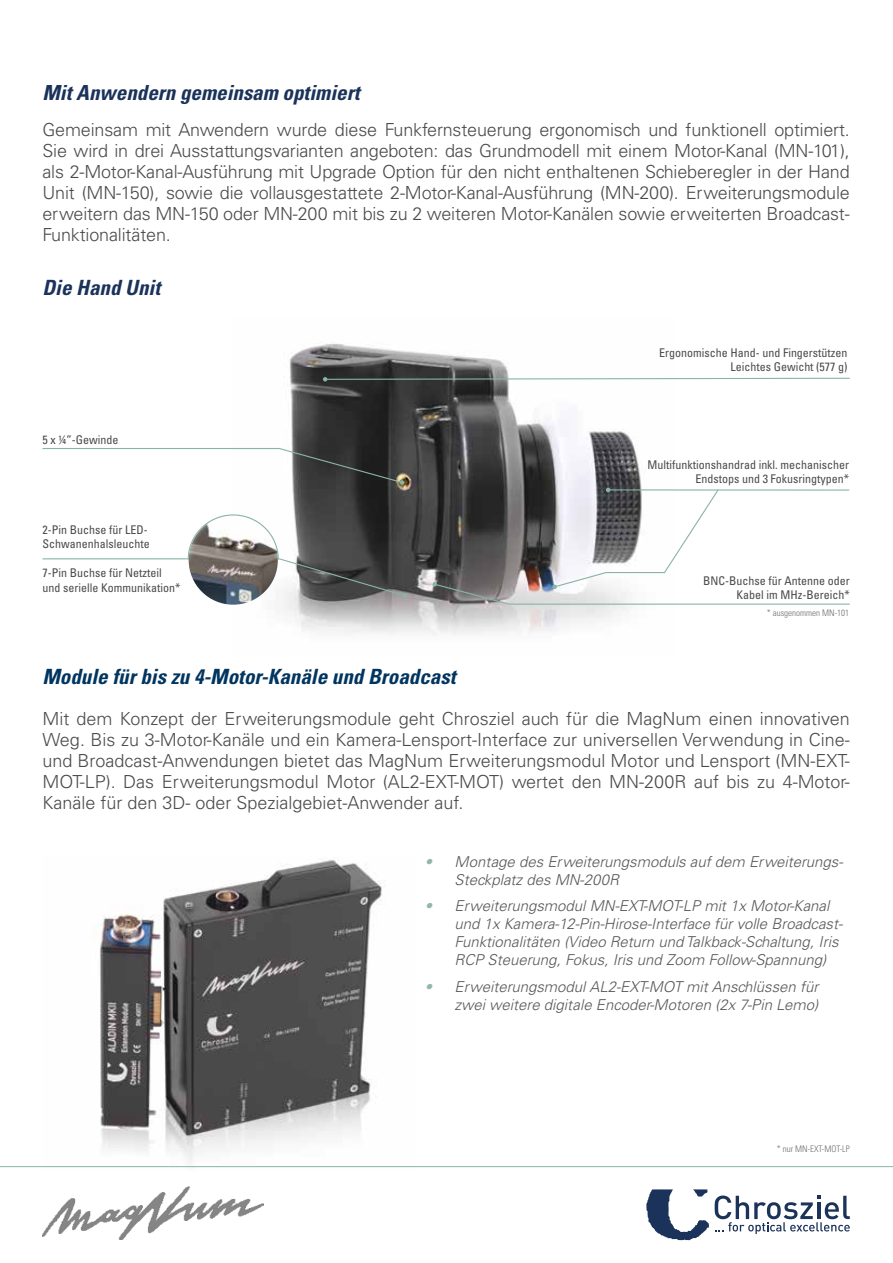
<style>
.page{position:relative;width:893px;height:1263px;background:#fff}
.page>*{position:absolute;margin:0;border:0;box-sizing:border-box;transform-origin:0 0}
.t1{font:italic 700 condensed 21px "Univers LT Std";color:#1b335a}
.t2{font:italic 700 condensed 21px "Univers LT Std";color:#00355f}
.t3{font:300 18px/21px "Univers LT Std";letter-spacing:-.005em;color:#4a4a49;text-align:justify}
.t4{font:italic 300 15px/18px "Univers LT Std";color:#575756}
.t5{font:condensed 12px/14.4px "Univers LT Std";color:#4a4a49;text-align:right}
.t6{font:300 condensed 9px "Univers LT Std";color:#706f6f}
.s1{color:#93b8a9}
</style>
<div class="page">
<img style="left:42px;top:860px;width:374px;height:308px">
<hr style="left:0;top:1166px;width:893px;height:1px;background:#89b4a6">
<img style="left:42px;top:1187px;width:222px;height:52px">
<svg style="left:646px;top:1189px;width:63px;height:51px"></svg>
<svg style="left:715px;top:1195px;width:135px;height:39px"></svg>
<img style="left:240px;top:343px;width:402px;height:292px">
<svg style="left:42px;top:447px;width:362px;height:38px"></svg>
<svg style="left:323px;top:377px;width:527px;height:5px"></svg>
<img style="left:189px;top:515px;width:89px;height:90px;border-radius:45px">
<svg style="left:432px;top:488px;width:418px;height:117px"></svg>
<div style="left:184px;top:510px;width:99px;height:54px;background:#fff"></div>
<svg style="left:42px;top:514px;width:365px;height:84px"></svg>
<p class="t1" style="left:42px;top:80px;width:319px">Mit Anwendern gemeinsam optimiert</p>
<p class="t3" style="left:42px;top:119px;width:809px">Gemeinsam mit Anwendern wurde diese Funkfernsteuerung ergonomisch und funktionell optimiert.<br>Sie wird in drei Ausstattungsvarianten angeboten: das Grundmodell mit einem Motor-Kanal (MN-101), als 2-Motor-Kanal-Ausführung mit Upgrade Option für den nicht enthaltenen Schieberegler in der Hand Unit (MN-150), sowie die vollausgestattete 2-Motor-Kanal-Ausführung (MN-200). Erweiterungsmodule erweitern das MN-150 oder MN-200 mit bis zu 2 weiteren Motor-Kanälen sowie erweiterten Broadcast-Funktionalitäten.</p>
<p class="t1" style="left:42px;top:274px;width:119px">Die Hand Unit</p>
<p class="t5" style="left:42px;top:432px;width:77px">5 x ¼”-Gewinde</p>
<p class="t5" style="left:42px;top:522px;width:109px;text-align:left">2-Pin Buchse für LED-<br>Schwanenhalsleuchte</p>
<p class="t5" style="left:42px;top:566px;width:139px;text-align:left">7-Pin Buchse für Netzteil und serielle Kommunikation*</p>
<p class="t2" style="left:42px;top:664px;width:414px">Module für bis zu 4-Motor-Kanäle und Broadcast</p>
<p class="t5" style="left:659px;top:345px;width:190px">Ergonomische Hand- und Fingerstützen<br>Leichtes Gewicht (577 g)</p>
<p class="t5" style="left:647px;top:457px;width:203px">Multifunktionshandrad inkl. mechanischer<br>Endstops und 3 Fokusringtypen*</p>
<p class="t5" style="left:703px;top:573px;width:148px">BNC-Buchse für Antenne oder<br>Kabel im MHz-Bereich*</p>
<p class="t6" style="left:767px;top:608px;width:84px">* ausgenommen MN-101</p>
<p class="t3" style="left:42px;top:708px;width:809px">Mit dem Konzept der Erweiterungsmodule geht Chrosziel auch für die MagNum einen innovativen Weg. Bis zu 3-Motor-Kanäle und ein Kamera-Lensport-Interface zur universellen Verwendung in Cine&shy;und Broadcast-Anwendungen bietet das MagNum Erweiterungsmodul Motor und Lensport (MN-EXT-MOT-LP). Das Erweiterungsmodul Motor (AL2-EXT-MOT) wertet den MN-200R auf bis zu 4-Motor-Kanäle für den 3D- oder Spezialgebiet-Anwender auf.</p>
<p class="t4" style="left:455px;top:853px;width:390px;text-indent:-30px"><span class="s1">•</span> Montage des Erweiterungsmoduls auf dem Erweiterungs-<br>Steckplatz des MN-200R</p>
<p class="t4" style="left:455px;top:897px;width:390px;text-indent:-30px"><span class="s1">•</span> Erweiterungsmodul MN-EXT-MOT-LP mit 1x Motor-Kanal und 1x Kamera-12-Pin-Hirose-Interface für volle Broadcast-Funktionalitäten (Video Return und Talkback-Schaltung, Iris RCP Steuerung, Fokus, Iris und Zoom Follow-Spannung)</p>
<p class="t4" style="left:425px;top:978px;width:395px;text-align:right"><span class="s1">•</span> Erweiterungsmodul AL2-EXT-MOT mit Anschlüssen für zwei weitere digitale Encoder-Motoren (2x 7-Pin Lemo)</p>
<p class="t6" style="left:777px;top:1143px;width:75px">* nur MN-EXT-MOT-LP</p>
</div>
